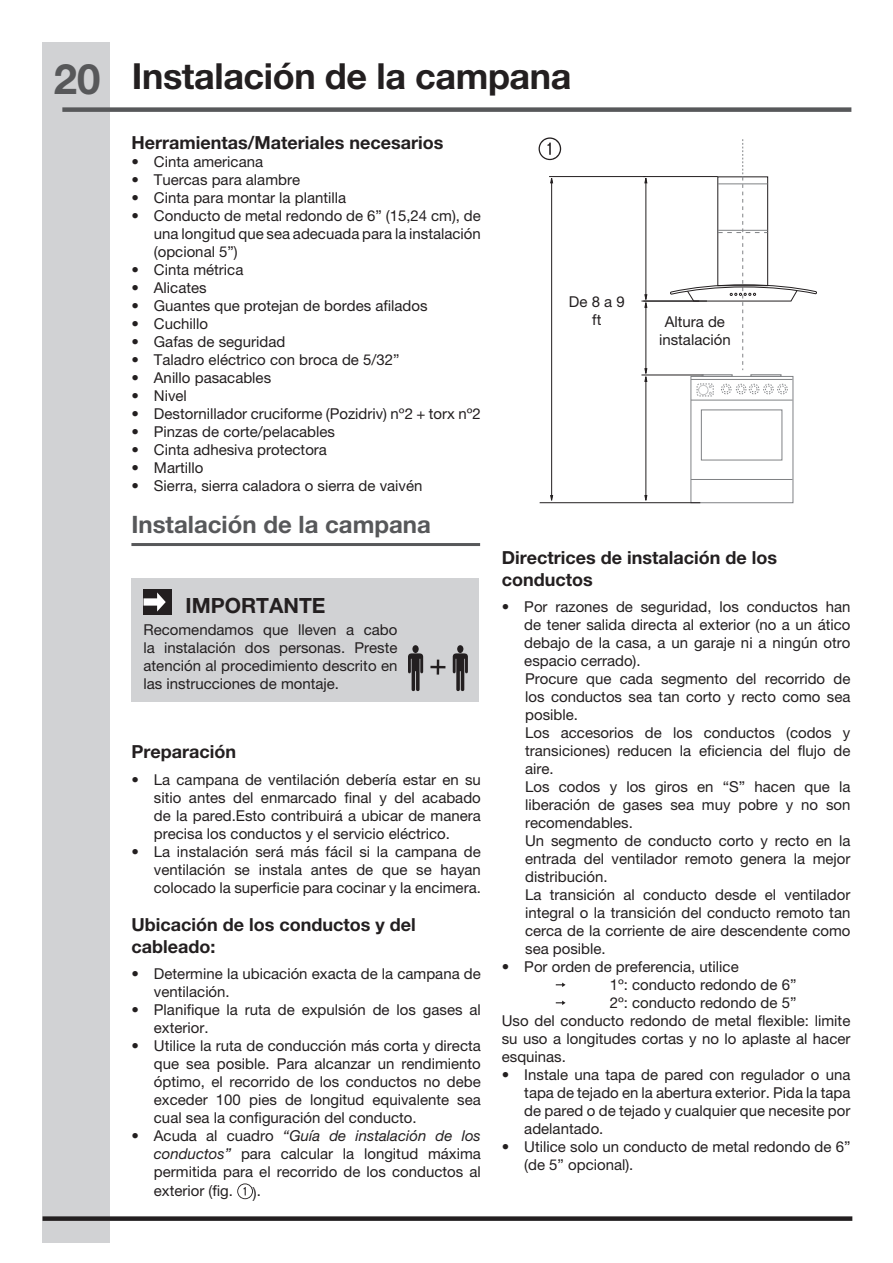
<style>
.page{position:relative;width:893px;height:1263px;background:#fff}
.page>*{position:absolute;margin:0;border:0;box-sizing:border-box;transform-origin:0 0}
.t1{font:700 42px "Helvetica Neue LT Pro";color:#57585a}
.Headline-01{font:700 36px "Helvetica Neue LT Pro";letter-spacing:-.01em;color:#231f20}
.Headline-01__small{font:700 24px "Helvetica Neue LT Pro";color:#57585a}
.t2{font:700 21px "Helvetica Neue LT Pro";color:#231f20}
.Headline-02{font:700 18px/21.6px "Helvetica Neue LT Pro";color:#231f20}
.Bulltet_points{font:15px/18px "Helvetica Neue LT Pro";color:#231f20;text-align:justify}
.s1{font-family:"Helvetica Neue LT Std";font-style:italic}
</style>
<div class="page">
<div style="left:43px;top:43px;width:67px;height:1200px;background:#d1d2d4"></div>
<div style="left:43px;top:1216px;width:809px;height:5px;background:#231f20"></div>
<div style="left:62px;top:107px;width:789px;height:5px;background:#57585a"></div>
<hr style="left:131px;top:543px;width:349px;height:3px;background:#57585a">
<div style="left:131px;top:579px;width:348px;height:123px;background:#d1d2d4"></div>
<div style="left:143px;top:589px;width:29px;height:26px;background:#231f20"></div>
<svg style="left:143px;top:592px;width:23px;height:19px"></svg>
<svg style="left:430px;top:660px;width:15px;height:15px"></svg>
<svg style="left:237px;top:1183px;width:16px;height:16px"></svg>
<svg style="left:538px;top:137px;width:23px;height:23px"></svg>
<hr style="left:641px;top:375px;width:63px;height:1px;background:#231f20">
<div style="left:690px;top:376px;width:103px;height:127px;border:1px solid #808285"></div>
<hr style="left:691px;top:379px;width:102px;height:1px;background:#808285">
<hr style="left:691px;top:400px;width:102px;height:1px;background:#808285">
<hr style="left:691px;top:479px;width:102px;height:1px;background:#808285">
<div style="left:701px;top:409px;width:81px;height:51px;border:1px solid #808285"></div>
<div style="left:702px;top:374px;width:31px;height:3px;border:1px solid #808285"></div>
<div style="left:750px;top:374px;width:31px;height:3px;border:1px solid #808285"></div>
<div style="left:779px;top:386px;width:7px;height:6px;border:1px dashed #808285;border-radius:50%"></div>
<div style="left:777px;top:384px;width:11px;height:10px;border:1px dashed #808285;border-radius:50%"></div>
<div style="left:765px;top:386px;width:7px;height:6px;border:1px dashed #808285;border-radius:50%"></div>
<div style="left:763px;top:384px;width:11px;height:10px;border:1px dashed #808285;border-radius:50%"></div>
<svg style="left:751px;top:386px;width:6px;height:6px"></svg>
<div style="left:749px;top:384px;width:10px;height:10px;border:1px dashed #808285;border-radius:50%"></div>
<svg style="left:738px;top:386px;width:6px;height:6px"></svg>
<div style="left:736px;top:384px;width:10px;height:10px;border:1px dashed #808285;border-radius:50%"></div>
<div style="left:723px;top:386px;width:7px;height:6px;border:1px dashed #808285;border-radius:50%"></div>
<div style="left:721px;top:384px;width:10px;height:10px;border:1px dashed #808285;border-radius:50%"></div>
<div style="left:697px;top:383px;width:17px;height:13px;border:1px dashed #808285;border-radius:2px"></div>
<svg style="left:709px;top:385px;width:3px;height:10px"></svg>
<div style="left:698px;top:385px;width:10px;height:10px;border:1px dashed #808285;border-radius:50%"></div>
<hr style="left:645px;top:305px;width:1px;height:66px;background:#231f20">
<svg style="left:644px;top:495px;width:4px;height:9px"></svg>
<hr style="left:645px;top:379px;width:1px;height:119px;background:#231f20">
<svg style="left:644px;top:368px;width:4px;height:14px"></svg>
<hr style="left:643px;top:176px;width:75px;height:1px;background:#231f20">
<hr style="left:641px;top:301px;width:66px;height:1px;background:#231f20">
<svg style="left:644px;top:294px;width:4px;height:14px"></svg>
<hr style="left:645px;top:180px;width:1px;height:117px;background:#231f20">
<svg style="left:644px;top:176px;width:4px;height:8px"></svg>
<hr style="left:549px;top:176px;width:97px;height:1px;background:#231f20">
<hr style="left:540px;top:502px;width:160px;height:1px;background:#231f20">
<svg style="left:550px;top:495px;width:4px;height:9px"></svg>
<hr style="left:551px;top:180px;width:1px;height:318px;background:#231f20">
<svg style="left:550px;top:176px;width:3px;height:8px"></svg>
<svg style="left:670px;top:139px;width:146px;height:231px"></svg>
<svg style="left:556px;top:982px;width:9px;height:5px"></svg>
<svg style="left:556px;top:1000px;width:9px;height:5px"></svg>
<h1 class="t1" style="left:54px;top:53px;width:48px">20</h1>
<p class="Headline-01" style="left:132px;top:54px;width:441px">Instalación de la campana</p>
<p class="Headline-02" style="left:131px;top:131px;width:313px">Herramientas/Materiales necesarios</p>
<p class="Bulltet_points" style="left:131px;top:152px;width:133px">• Cinta americana</p>
<p class="Bulltet_points" style="left:131px;top:170px;width:170px">• Tuercas para alambre</p>
<p class="Bulltet_points" style="left:131px;top:188px;width:216px">• Cinta para montar la plantilla</p>
<p class="Bulltet_points" style="left:154px;top:206px;width:328px;text-indent:-22px">• Conducto de metal redondo de 6” (15,24 cm), de una longitud que sea adecuada para la instalación (opcional 5”)</p>
<p class="Bulltet_points" style="left:131px;top:260px;width:113px">• Cinta métrica</p>
<p class="Bulltet_points" style="left:131px;top:278px;width:77px">• Alicates</p>
<p class="Bulltet_points" style="left:131px;top:296px;width:298px">• Guantes que protejan de bordes afilados</p>
<p class="Bulltet_points" style="left:131px;top:314px;width:78px">• Cuchillo</p>
<p class="Bulltet_points" style="left:131px;top:332px;width:155px">• Gafas de seguridad</p>
<p class="Bulltet_points" style="left:131px;top:350px;width:270px">• Taladro eléctrico con broca de 5/32”</p>
<p class="Bulltet_points" style="left:131px;top:368px;width:141px">• Anillo pasacables</p>
<p class="Bulltet_points" style="left:131px;top:386px;width:57px">• Nivel</p>
<p class="Bulltet_points" style="left:131px;top:404px;width:351px">• Destornillador cruciforme (Pozidriv) nº2 + torx nº2</p>
<p class="Bulltet_points" style="left:131px;top:422px;width:205px">• Pinzas de corte/pelacables</p>
<p class="Bulltet_points" style="left:131px;top:440px;width:197px">• Cinta adhesiva protectora</p>
<p class="Bulltet_points" style="left:131px;top:458px;width:73px">• Martillo</p>
<p class="Bulltet_points" style="left:131px;top:476px;width:293px">• Sierra, sierra caladora o sierra de vaivén</p>
<p class="Headline-01__small" style="left:131px;top:509px;width:301px">Instalación de la campana</p>
<p class="Bulltet_points" style="left:569px;top:293px;width:57px;text-align:center">De 8 a 9 ft</p>
<p class="Bulltet_points" style="left:659px;top:313px;width:73px;text-align:center">Altura de instalación</p>
<p class="t2" style="left:185px;top:592px;width:141px">IMPORTANTE</p>
<p class="Bulltet_points" style="left:143px;top:621px;width:255px">Recomendamos que lleven a cabo la instalación dos personas. Preste atención al procedimiento descrito en las instrucciones de montaje.</p>
<p class="Headline-02" style="left:131px;top:740px;width:106px">Preparación</p>
<p class="Bulltet_points" style="left:154px;top:770px;width:328px;text-indent:-22px">• La campana de ventilación debería estar en su sitio antes del enmarcado final y del acabado de la pared.Esto contribuirá a ubicar de manera precisa los conductos y el servicio eléctrico.</p>
<p class="Bulltet_points" style="left:154px;top:842px;width:328px;text-indent:-22px">• La instalación será más fácil si la campana de ventilación se instala antes de que se hayan colocado la superficie para cocinar y la encimera.</p>
<p class="Headline-02" style="left:131px;top:914px;width:286px">Ubicación de los conductos y del cableado:</p>
<p class="Bulltet_points" style="left:154px;top:965px;width:328px;text-indent:-22px">• Determine la ubicación exacta de la campana de ventilación.</p>
<p class="Bulltet_points" style="left:154px;top:1001px;width:328px;text-indent:-22px">• Planifique la ruta de expulsión de los gases al exterior.</p>
<p class="Bulltet_points" style="left:154px;top:1037px;width:328px;text-indent:-22px">• Utilice la ruta de conducción más corta y directa que sea posible. Para alcanzar un rendimiento óptimo, el recorrido de los conductos no debe exceder 100 pies de longitud equivalente sea cual sea la configuración del conducto.</p>
<p class="Bulltet_points" style="left:154px;top:1127px;width:328px;text-indent:-22px">• Acuda al cuadro <span class="s1">“Guía de instalación de los conductos”</span> para calcular la longitud máxima permitida para el recorrido de los conductos al exterior (fig.</p>
<p class="Bulltet_points" style="left:253px;top:1182px;width:10px">).</p>
<p class="Headline-02" style="left:502px;top:546px;width:277px">Directrices de instalación de los conductos</p>
<p class="Bulltet_points" style="left:524px;top:597px;width:328px;text-indent:-22px">• Por razones de seguridad, los conductos han de tener salida directa al exterior (no a un ático debajo de la casa, a un garaje ni a ningún otro espacio cerrado).</p>
<p class="Bulltet_points" style="left:525px;top:669px;width:327px">Procure que cada segmento del recorrido de los conductos sea tan corto y recto como sea posible.</p>
<p class="Bulltet_points" style="left:525px;top:723px;width:327px">Los accesorios de los conductos (codos y transiciones) reducen la eficiencia del flujo de aire.</p>
<p class="Bulltet_points" style="left:525px;top:777px;width:327px">Los codos y los giros en “S” hacen que la liberación de gases sea muy pobre y no son recomendables.</p>
<p class="Bulltet_points" style="left:525px;top:831px;width:327px">Un segmento de conducto corto y recto en la entrada del ventilador remoto genera la mejor distribución.</p>
<p class="Bulltet_points" style="left:525px;top:885px;width:327px">La transición al conducto desde el ventilador integral o la transición del conducto remoto tan cerca de la corriente de aire descendente como sea posible.</p>
<p class="Bulltet_points" style="left:502px;top:957px;width:238px">• Por orden de preferencia, utilice</p>
<p class="Bulltet_points" style="left:610px;top:975px;width:188px">1º: conducto redondo de 6”</p>
<p class="Bulltet_points" style="left:610px;top:993px;width:188px">2º: conducto redondo de 5”</p>
<p class="Bulltet_points" style="left:502px;top:1011px;width:350px">Uso del conducto redondo de metal flexible: limite su uso a longitudes cortas y no lo aplaste al hacer esquinas.</p>
<p class="Bulltet_points" style="left:524px;top:1065px;width:328px;text-indent:-22px">• Instale una tapa de pared con regulador o una tapa de tejado en la abertura exterior. Pida la tapa de pared o de tejado y cualquier que necesite por adelantado.</p>
<p class="Bulltet_points" style="left:524px;top:1137px;width:328px;text-indent:-22px">• Utilice solo un conducto de metal redondo de 6” (de 5” opcional).</p>
</div>
